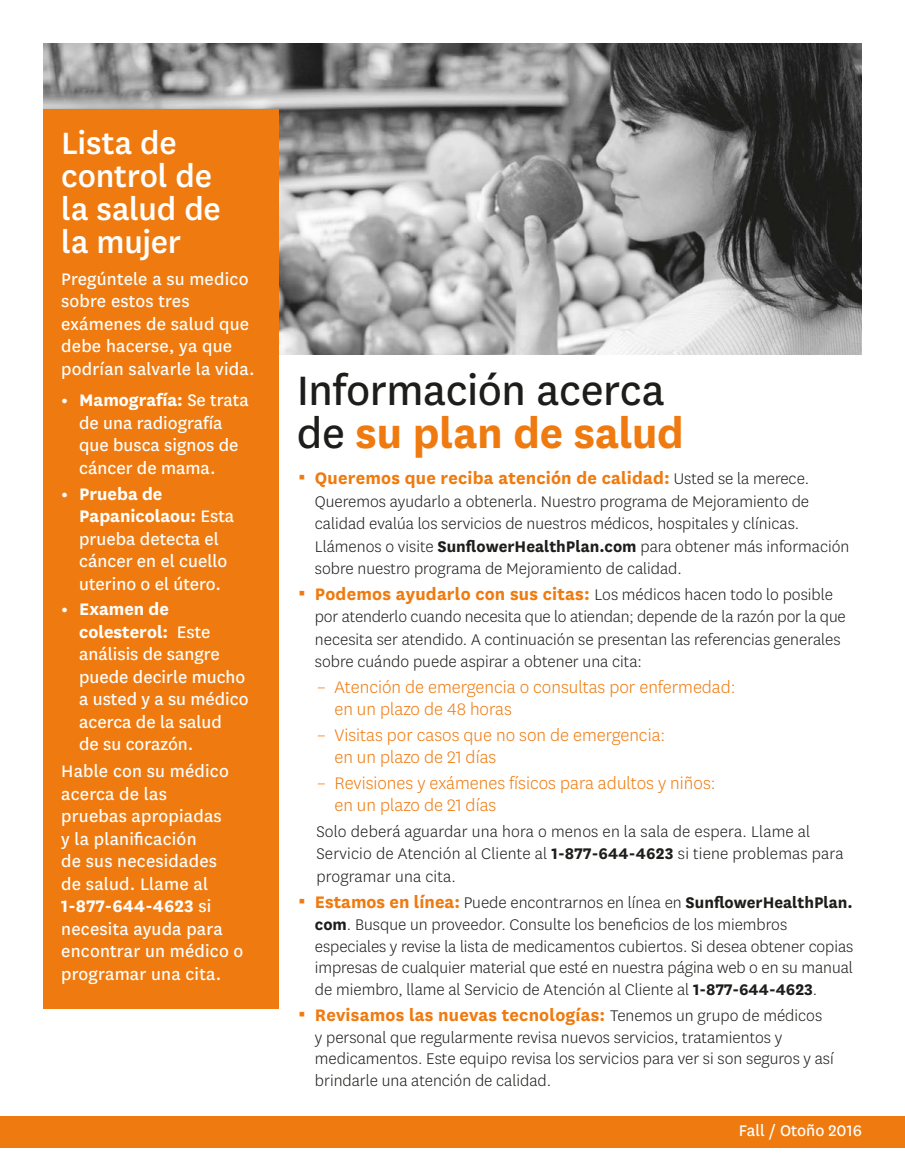
<style>
.page{position:relative;width:905px;height:1175px;background:#fff}
.page>*{position:absolute;margin:0;border:0;box-sizing:border-box;transform-origin:0 0}
.t1{font:48px/43.5px "Centene Sans";letter-spacing:-.01em;color:#1d1d1b}
.t2{font:500 36px/33px "Centene Sans";letter-spacing:-.005em;color:#fff}
.t3{font:19.5px/22.5px "Centene Sans";letter-spacing:.01em;color:#fff}
.t4{font:300 19.5px "Centene Sans";color:#ef7b10}
.t5{font:700 19.5px "Centene Sans";letter-spacing:.01em;color:#ef7b10}
.t6{font:700 19.5px "Centene Sans";color:#fff}
.t7{font:300 18px/22.5px "Centene Sans";color:#1d1d1b}
.t8{font:18px "Centene Sans";color:#fff}
.s1{font-weight:700}
.s2{font-weight:700;color:#ef7b10}
.s3{font-weight:300;font-size:18px;color:#1d1d1b}
.s4{font-weight:700;font-size:19.5px;color:#ef7b10}
</style>
<div class="page">
<div style="left:0;top:1116px;width:905px;height:31px;background:#ef7b10"></div>
<img style="left:43px;top:43px;width:818px;height:311px">
<div style="left:43px;top:109px;width:235px;height:899px;background:#ef7b10"></div>
<h2 class="t2" style="left:61px;top:125px;width:161px">Lista de control de la salud de la mujer</h2>
<p class="t3" style="left:61px;top:267px;width:195px">Pregúntele a su medico sobre estos tres exámenes de salud que debe hacerse, ya que podrían salvarle la vida.</p>
<p class="t3" style="left:79px;top:388px;width:171px"><span class="s1">Mamografía:</span> Se trata de una radiografía que busca signos de cáncer de mama.</p>
<p class="t3" style="left:79px;top:481px;width:156px"><span class="s1">Prueba de<br>Papanicolaou:</span> Esta prueba detecta el cáncer en el cuello uterino o el útero.</p>
<p class="t3" style="left:79px;top:597px;width:171px"><span class="s1">Examen de colesterol:</span> Este análisis de sangre puede decirle mucho a usted y a su médico acerca de la salud<br>de su corazón.</p>
<p class="t3" style="left:61px;top:759px;width:184px">Hable con su médico acerca de las<br>pruebas apropiadas<br>y la planificación<br>de sus necesidades<br>de salud. Llame al<br><span class="s1">1-877-644-4623</span> si necesita ayuda para encontrar un médico o programar una cita.</p>
<p class="t6" style="left:61px;top:387px;width:9px">•</p>
<p class="t6" style="left:61px;top:480px;width:9px">•</p>
<p class="t6" style="left:61px;top:595px;width:9px">•</p>
<h2 class="t1" style="left:297px;top:366px;width:388px">Información acerca de <span class="s2">su plan de salud</span></h2>
<p class="t5" style="left:315px;top:464px;width:496px">Queremos que reciba atención de calidad: <span class="s3">Usted se la merece.</span></p>
<p class="t7" style="left:315px;top:489px;width:536px">Queremos ayudarlo a obtenerla. Nuestro programa de Mejoramiento de calidad evalúa los servicios de nuestros médicos, hospitales y clínicas.<br>Llámenos o visite <span class="s1">SunflowerHealthPlan.com</span> para obtener más información sobre nuestro programa de Mejoramiento de calidad.</p>
<p class="t7" style="left:315px;top:582px;width:532px"><span class="s4">Podemos ayudarlo con sus citas:</span> Los médicos hacen todo lo posible por atenderlo cuando necesita que lo atiendan; depende de la razón por la que necesita ser atendido. A continuación se presentan las referencias generales sobre cuándo puede aspirar a obtener una cita:</p>
<p class="t4" style="left:334px;top:697px;width:179px">en un plazo de 48 horas</p>
<p class="t4" style="left:334px;top:745px;width:163px">en un plazo de 21 días</p>
<p class="t4" style="left:334px;top:793px;width:163px">en un plazo de 21 días</p>
<p class="t7" style="left:316px;top:819px;width:528px">Solo deberá aguardar una hora o menos en la sala de espera. Llame al<br>Servicio de Atención al Cliente al <span class="s1">1-877-644-4623</span> si tiene problemas para programar una cita.</p>
<p class="t7" style="left:315px;top:891px;width:540px;line-height:21.6px"><span class="s4">Estamos en línea:</span> Puede encontrarnos en línea en <span class="s1">SunflowerHealthPlan. com</span>. Busque un proveedor. Consulte los beneficios de los miembros especiales y revise la lista de medicamentos cubiertos. Si desea obtener copias impresas de cualquier material que esté en nuestra página web o en su manual de miembro, llame al Servicio de Atención al Cliente al <span class="s1">1-877-644-4623</span>.</p>
<p class="t5" style="left:315px;top:1001px;width:509px">Revisamos las nuevas tecnologías: <span class="s3">Tenemos un grupo de médicos</span></p>
<p class="t7" style="left:315px;top:1026px;width:520px;line-height:21.6px">y personal que regularmente revisa nuevos servicios, tratamientos y medicamentos. Este equipo revisa los servicios para ver si son seguros y así brindarle una atención de calidad.</p>
<p class="t4" style="left:316px;top:675px;width:420px">– Atención de emergencia o consultas por enfermedad:</p>
<p class="t4" style="left:316px;top:723px;width:350px">– Visitas por casos que no son de emergencia:</p>
<p class="t4" style="left:316px;top:771px;width:400px">– Revisiones y exámenes físicos para adultos y niños:</p>
<p class="t8" style="left:739px;top:1118px;width:124px">Fall / Otoño 2016</p>
</div>
